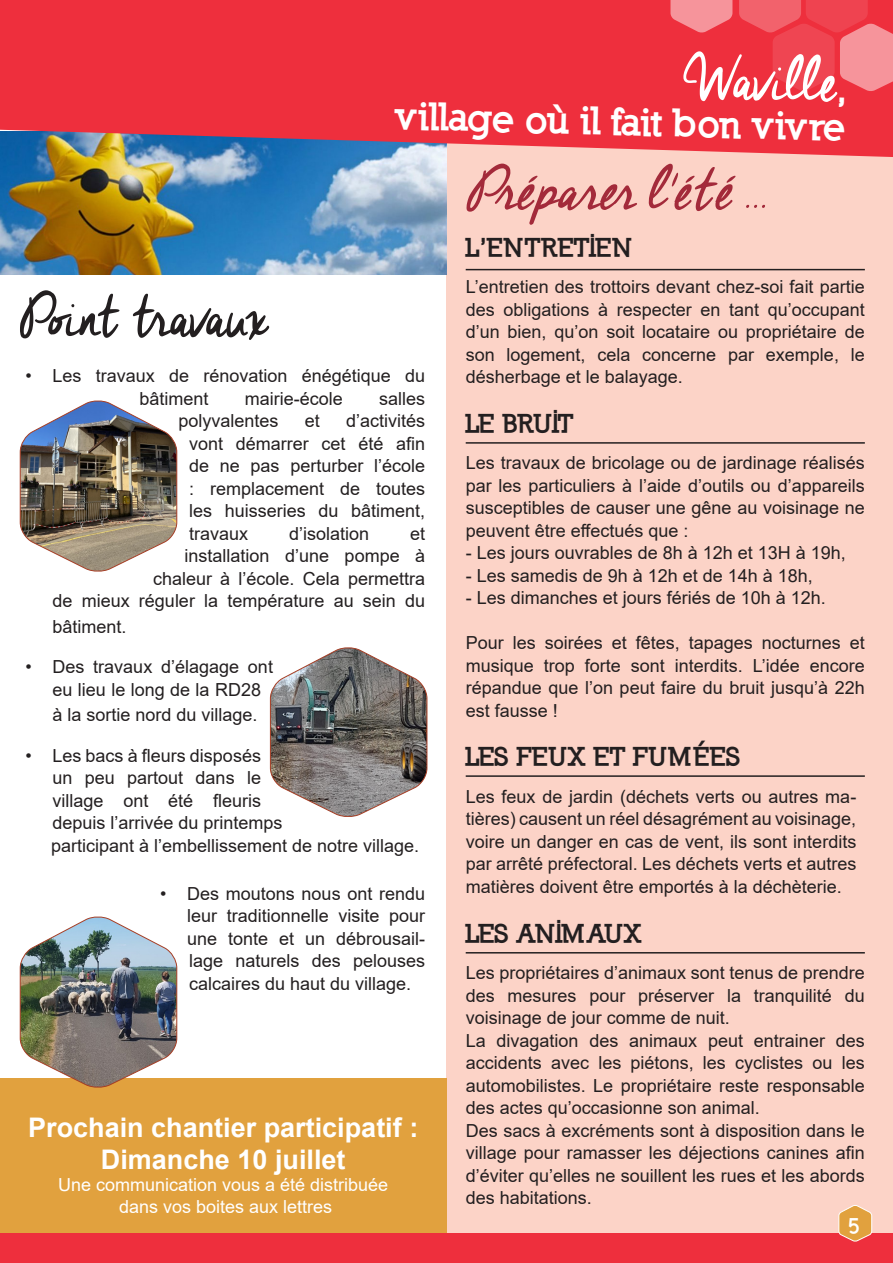
<style>
.page{position:relative;width:893px;height:1263px;background:#fff}
.page>*{position:absolute;margin:0;border:0;box-sizing:border-box;transform-origin:0 0}
.t1{font:75px "Cheddar Jack";color:#fff}
.t2{font:italic 73.5px "Cheddar Jack";color:#a32a3a}
.t3{font:73.5px "Cheddar Jack";letter-spacing:-.03em;color:#231f20}
.t4{font:900 37.5px "Nilland";color:#fff}
.t5{font:700 27px "Arial";color:#fff}
.t6{font:900 25.5px "Nilland";color:#231f20}
.t7{font:900 25.5px "Nilland";letter-spacing:-.03em;color:#231f20}
.t8{font:900 21px "Nilland";color:#fff}
.t9{font:18px/22.5px "Arial";color:#231f20;text-align:justify}
.t10{font:18px "Arial";color:#fff}
.s1{font-family:"Nilland";font-weight:900;font-size:37.5px}
</style>
<div class="page">
<div style="left:446px;top:57px;width:447px;height:1206px;background:#fcd3c7"></div>
<img style="left:0;top:157px;width:446px;height:117px">
<svg style="left:0;top:0;width:893px;height:157px;background:#e23948"></svg>
<svg style="left:670px;top:0;width:62px;height:33px;background:#f47c85"></svg>
<svg style="left:739px;top:0;width:154px;height:91px;background:#f0515d"></svg>
<div style="left:0;top:1233px;width:893px;height:30px;background:#ee2f3d"></div>
<svg style="left:838px;top:1205px;width:34px;height:37px"></svg>
<hr style="left:466px;top:269px;width:399px;height:1px;background:#231f20">
<hr style="left:466px;top:442px;width:399px;height:2px;background:#231f20">
<hr style="left:466px;top:775px;width:399px;height:2px;background:#231f20">
<hr style="left:466px;top:952px;width:399px;height:1px;background:#231f20">
<div style="left:0;top:1078px;width:446px;height:155px;background:#e1a13e"></div>
<img style="left:19px;top:916px;width:159px;height:172px">
<svg style="left:270px;top:647px;width:158px;height:170px"></svg>
<img style="left:19px;top:400px;width:159px;height:172px">
<p class="t1" style="left:684px;top:36px;width:166px;rotate:1deg">Waville<span class="s1">,</span></p>
<p class="t4" style="left:396px;top:94px;width:453px;rotate:1deg">village où il fait bon vivre</p>
<p class="t2" style="left:466px;top:149px;width:322px">Préparerl'été...</p>
<p class="t3" style="left:20px;top:275px;width:254px">Point travaux</p>
<p class="t9" style="left:140px;top:364px;width:287px;text-indent:-114px">• Les travaux de rénovation énégétique du bâtiment</p>
<p class="t9" style="left:245px;top:387px;width:100px">mairie-école</p>
<p class="t9" style="left:379px;top:387px;width:48px">salles</p>
<p class="t9" style="left:178px;top:409px;width:102px">polyvalentes</p>
<p class="t9" style="left:305px;top:409px;width:17px">et</p>
<p class="t9" style="left:189px;top:409px;width:238px;text-indent:157px">d’activités vont démarrer cet été afin de ne pas perturber l’école : remplacement de toutes les huisseries du bâtiment, travaux</p>
<p class="t9" style="left:289px;top:522px;width:82px">d’isolation</p>
<p class="t9" style="left:53px;top:522px;width:374px;text-align:right">et<br>installation d’une pompe à<br>chaleur à l’école. Cela permettra<br>de mieux réguler la température au sein du</p>
<p class="t9" style="left:53px;top:615px;width:76px">bâtiment.</p>
<p class="t9" style="left:53px;top:655px;width:222px;text-indent:-27px">• Des travaux d’élagage ont eu lieu le long de la RD28</p>
<p class="t9" style="left:53px;top:703px;width:207px">à la sortie nord du village.</p>
<p class="t9" style="left:53px;top:744px;width:232px;text-align:left;text-indent:-27px">• Les bacs à fleurs disposés un peu partout dans le village ont été fleuris depuis l’arrivée du printemps</p>
<p class="t9" style="left:51px;top:834px;width:370px">participant à l’embellissement de notre village.</p>
<p class="t9" style="left:187px;top:882px;width:240px;text-indent:-27px">• Des moutons nous ont rendu leur traditionnelle visite pour une tonte et un débrousail&shy;lage naturels des pelouses calcaires du haut du village.</p>
<p class="t5" style="left:28px;top:1108px;width:392px">Prochain chantier participatif :</p>
<p class="t5" style="left:101px;top:1141px;width:246px">Dimanche 10 juillet</p>
<p class="t10" style="left:58px;top:1172px;width:332px">Une communication vous a été distribuée</p>
<p class="t10" style="left:119px;top:1194px;width:215px">dans vos boites aux lettres</p>
<p class="t6" style="left:466px;top:231px;width:169px">L’ENTRETIEN</p>
<p class="t9" style="left:466px;top:275px;width:401px">L’entretien des trottoirs devant chez-soi fait partie des obligations à respecter en tant qu’occupant d’un bien, qu’on soit locataire ou propriétaire de son logement, cela concerne par exemple, le désherbage et le balayage.</p>
<p class="t7" style="left:466px;top:407px;width:110px">LE BRUIT</p>
<p class="t9" style="left:466px;top:452px;width:401px">Les travaux de bricolage ou de jardinage réalisés par les particuliers à l’aide d’outils ou d’appareils susceptibles de causer une gêne au voisinage ne peuvent être effectués que :</p>
<p class="t9" style="left:466px;top:542px;width:382px">- Les jours ouvrables de 8h à 12h et 13H à 19h,</p>
<p class="t9" style="left:466px;top:564px;width:349px">- Les samedis de 9h à 12h et de 14h à 18h,</p>
<p class="t9" style="left:466px;top:587px;width:362px">- Les dimanches et jours fériés de 10h à 12h.</p>
<p class="t9" style="left:466px;top:632px;width:401px">Pour les soirées et fêtes, tapages nocturnes et musique trop forte sont interdits. L’idée encore répandue que l’on peut faire du bruit jusqu’à 22h est fausse !</p>
<p class="t6" style="left:466px;top:741px;width:277px">LES FEUX ET FUMÉES</p>
<p class="t9" style="left:466px;top:785px;width:392px">Les feux de jardin (déchets verts ou autres ma&shy;tières) causent un réel désagrément au voisinage, voire un danger en cas de vent, ils sont interdits par arrêté préfectoral. Les déchets verts et autres matières doivent être emportés à la déchèterie.</p>
<p class="t7" style="left:466px;top:917px;width:179px">LES ANIMAUX</p>
<p class="t9" style="left:466px;top:961px;width:401px">Les propriétaires d’animaux sont tenus de prendre des mesures pour préserver la tranquilité du voisinage de jour comme de nuit.</p>
<p class="t9" style="left:466px;top:1029px;width:401px">La divagation des animaux peut entrainer des accidents avec les piétons, les cyclistes ou les automobilistes. Le propriétaire reste responsable des actes qu’occasionne son animal.</p>
<p class="t9" style="left:466px;top:1119px;width:401px">Des sacs à excréments sont à disposition dans le village pour ramasser les déjections canines afin d’éviter qu’elles ne souillent les rues et les abords des habitations.</p>
<p class="t8" style="left:848px;top:1213px;width:14px">5</p>
</div>
